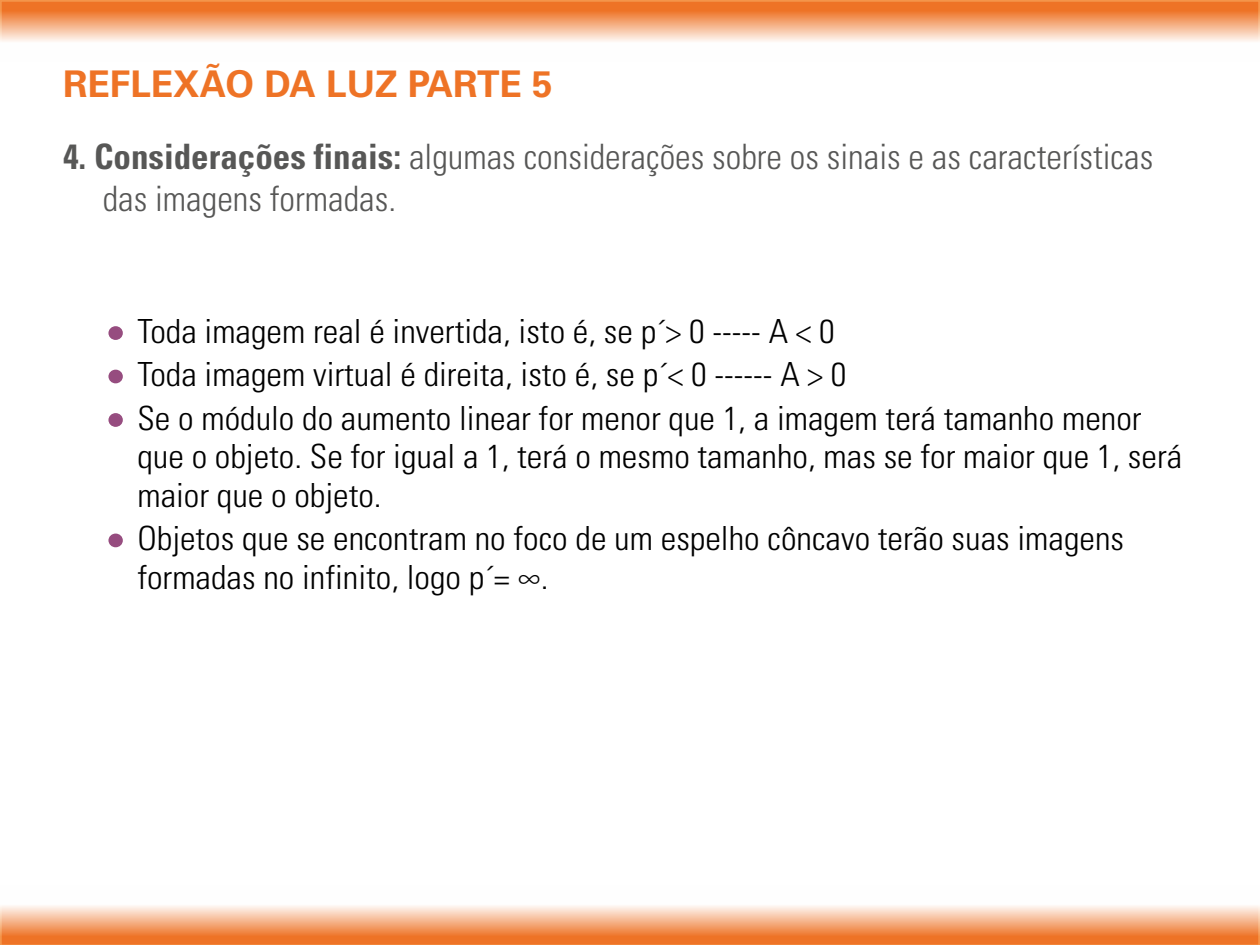
<style>
.page{position:relative;width:1260px;height:945px;background:#fff}
.page>*{position:absolute;margin:0;border:0;box-sizing:border-box;transform-origin:0 0}
.t1{font:700 36.75px "Univers LT Std";color:#ee7326}
.t2{font:300 condensed 35px/42px "Univers LT Std";color:#575756}
.t3{font:300 condensed 33.25px/38.5px "Univers LT Std";color:#000;scale:1.05 1}
.s1{font-weight:700}
.s2{color:#964c7f}
</style>
<div class="page">
<svg style="left:0;top:0;width:1260px;height:42px;background:#f4a675"></svg>
<svg style="left:0;top:906px;width:1260px;height:39px;background:#f4a676"></svg>
<div style="left:108px;top:326px;width:15px;height:14px;border:2px solid #964c7f;border-radius:50%"></div>
<div style="left:108px;top:370px;width:15px;height:13px;border:2px solid #964c7f;border-radius:50%"></div>
<div style="left:108px;top:413px;width:15px;height:14px;border:2px solid #964c7f;border-radius:50%"></div>
<div style="left:108px;top:534px;width:15px;height:13px;border:2px solid #964c7f;border-radius:50%"></div>
<p class="t1" style="left:63px;top:63px;width:491px">REFLEXÃO DA LUZ PARTE 5</p>
<p class="t2" style="left:103px;top:136px;width:1052px;text-indent:-40px"><span class="s1">4. Considerações finais:</span> algumas considerações sobre os sinais e as características das imagens formadas.</p>
<p class="t3" style="left:108px;top:312px;width:694px"><span class="s2">•</span> Toda imagem real é invertida, isto é, se p´&gt; 0 ----- A &lt; 0</p>
<p class="t3" style="left:108px;top:355px;width:705px"><span class="s2">•</span> Toda imagem virtual é direita, isto é, se p´&lt; 0 ------ A &gt; 0</p>
<p class="t3" style="left:137px;top:399px;width:997px;text-indent:-30px"><span class="s2">•</span> Se o módulo do aumento linear for menor que 1, a imagem terá tamanho menor que o objeto. Se for igual a 1, terá o mesmo tamanho, mas se for maior que 1, será maior que o objeto.</p>
<p class="t3" style="left:137px;top:519px;width:941px;text-indent:-30px"><span class="s2">•</span> Objetos que se encontram no foco de um espelho côncavo terão suas imagens formadas no infinito, logo p´= ∞.</p>
</div>
